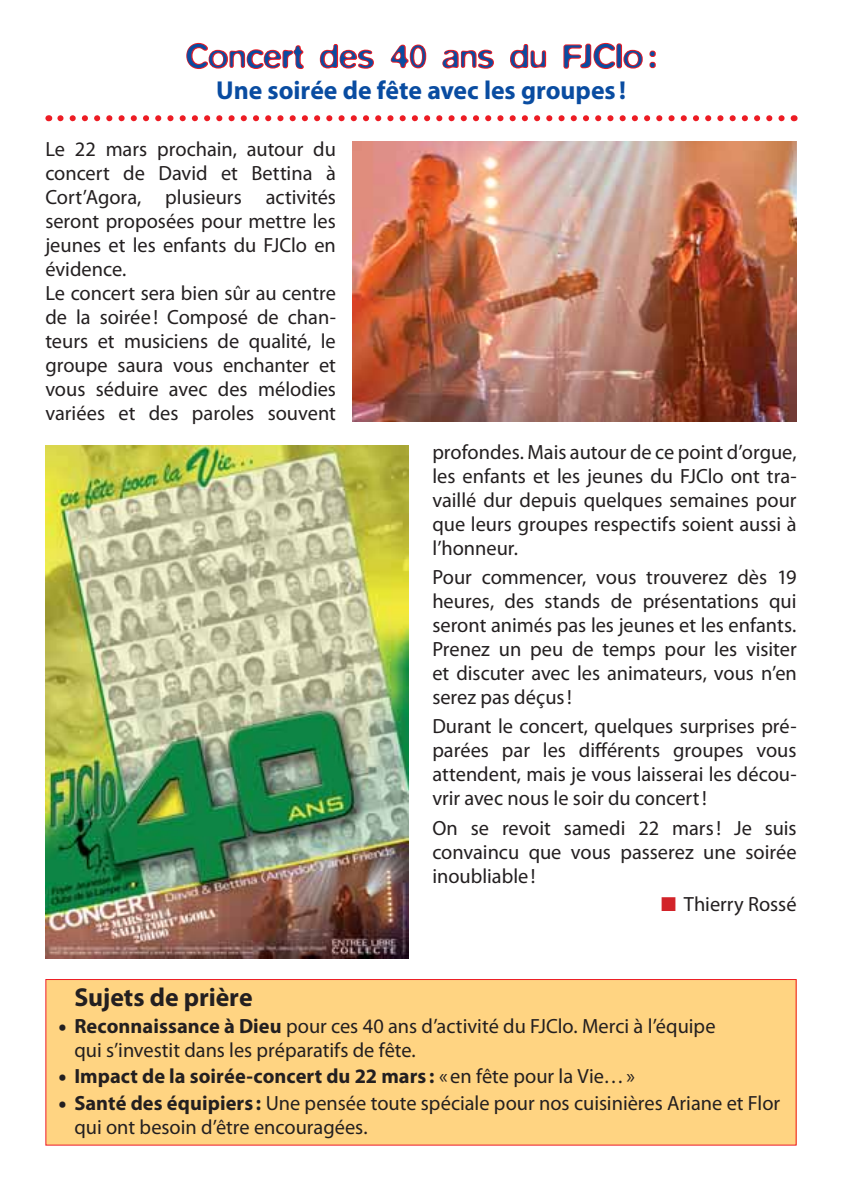
<style>
.page{position:relative;width:842px;height:1191px;background:#fff}
.page>*{position:absolute;margin:0;border:0;box-sizing:border-box;transform-origin:0 0}
.t1{font:300 35.2px "Blur";letter-spacing:.02em;color:#094ca1}
.t2{font:700 26px "Myriad Pro";color:#094ca1}
.t3{font:700 26px "Myriad Pro";color:#231f20}
.t4{font:20.6px/24px "Myriad Pro";color:#231f20;text-align:justify}
.s1{font-weight:700;font-size:34px}
.s2{font-weight:700}
</style>
<div class="page">
<svg style="left:60px;top:115px;width:725px;height:6px"></svg>
<svg style="left:186px;top:42px;width:23px;height:27px"></svg>
<div style="left:209px;top:50px;width:19px;height:19px;border:2px solid #ed1c24;border-radius:50%"></div>
<div style="left:211px;top:51px;width:14px;height:16px;border:2px solid #ed1c24;border-radius:50%"></div>
<svg style="left:229px;top:44px;width:145px;height:25px"></svg>
<svg style="left:390px;top:44px;width:20px;height:25px"></svg>
<div style="left:410px;top:45px;width:16px;height:23px;border:2px solid #ed1c24;border-radius:50%"></div>
<div style="left:412px;top:46px;width:12px;height:21px;border:2px solid #ed1c24;border-radius:50%"></div>
<svg style="left:442px;top:44px;width:105px;height:25px"></svg>
<svg style="left:563px;top:42px;width:60px;height:27px"></svg>
<div style="left:623px;top:50px;width:20px;height:19px;border:2px solid #ed1c24;border-radius:50%"></div>
<div style="left:626px;top:51px;width:14px;height:16px;border:2px solid #ed1c24;border-radius:50%"></div>
<div style="left:649px;top:51px;width:7px;height:6px;border:2px solid #ed1c24;border-radius:50%"></div>
<div style="left:649px;top:62px;width:7px;height:6px;border:2px solid #ed1c24;border-radius:50%"></div>
<img style="left:45px;top:445px;width:363px;height:513px">
<img style="left:353px;top:142px;width:444px;height:279px">
<div style="left:46px;top:979px;width:750px;height:166px;background:#ffd482"></div>
<div style="left:45px;top:979px;width:752px;height:166px;border:1px solid #ed1c24"></div>
<h1 class="t1" style="left:186px;top:40px;width:471px">Concert des 40 ans du FJClo :</h1>
<p class="t2" style="left:216px;top:80px;width:411px">Une soirée de fête avec les groupes !</p>
<p class="t4" style="left:45px;top:139px;width:292px;text-align:left">Le 22 mars prochain, autour du concert de David et Bettina à<br>Cort’Agora, plusieurs activités seront proposées pour mettre les jeunes et les enfants du FJClo en évidence.<br>Le concert sera bien sûr au centre de la soirée ! Composé de chan&shy;teurs et musiciens de qualité, le groupe saura vous enchanter et vous séduire avec des mélodies variées et des paroles souvent</p>
<p class="t4" style="left:432px;top:442px;width:366px">profondes. Mais autour de ce point d’orgue, les enfants et les jeunes du FJClo ont tra&shy;vaillé dur depuis quelques semaines pour que leurs groupes respectifs soient aussi à l’honneur.</p>
<p class="t4" style="left:432px;top:567px;width:366px">Pour commencer, vous trouverez dès 19 heures, des stands de présentations qui seront animés pas les jeunes et les enfants.<br>Prenez un peu de temps pour les visiter et discuter avec les animateurs, vous n’en serez pas déçus !</p>
<p class="t4" style="left:432px;top:716px;width:366px">Durant le concert, quelques surprises pré&shy;parées par les différents groupes vous attendent, mais je vous laisserai les décou&shy;vrir avec nous le soir du concert !</p>
<p class="t4" style="left:432px;top:817px;width:366px">On se revoit samedi 22 mars ! Je suis convaincu que vous passerez une soirée inoubliable !</p>
<p class="t4" style="left:684px;top:893px;width:114px">Thierry Rossé</p>
<p class="t3" style="left:74px;top:987px;width:180px">Sujets de prière</p>
<p class="t4" style="left:74px;top:1015px;width:643px;text-indent:-16px"><span class="s1">·</span> <span class="s2">Reconnaissance à Dieu</span> pour ces 40 ans d’activité du FJClo. Merci à l’équipe qui s’investit dans les préparatifs de fête.</p>
<p class="t4" style="left:58px;top:1065px;width:724px;line-height:26.8px"><span class="s1">·</span> <span class="s2">Impact de la soirée-concert du 22 mars :</span> « en fête pour la Vie… »<br><span class="s1">·</span> <span class="s2">Santé des équipiers :</span> Une pensée toute spéciale pour nos cuisinières Ariane et Flor</p>
<p class="t4" style="left:74px;top:1117px;width:295px">qui ont besoin d’être encouragées.</p>
</div>
